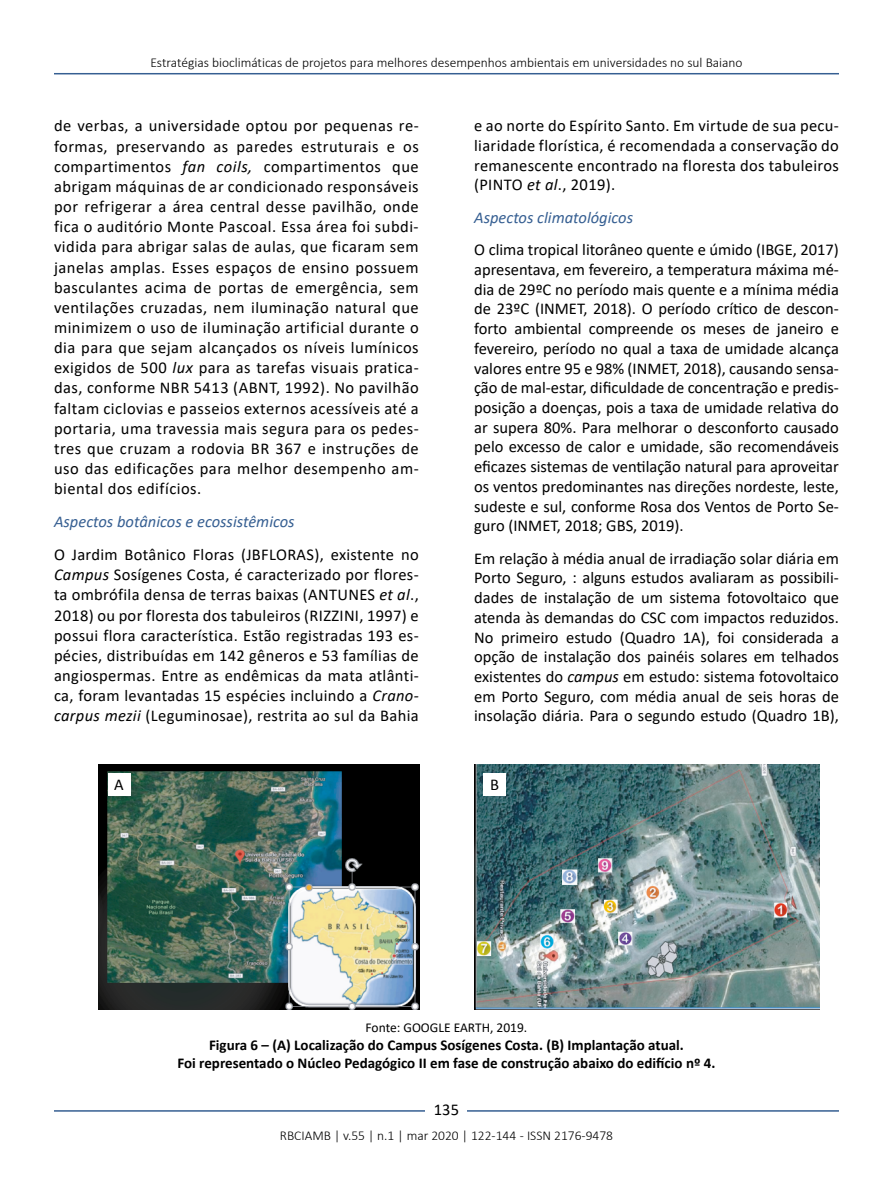
<style>
.page{position:relative;width:893px;height:1191px;background:#fff}
.page>*{position:absolute;margin:0;border:0;box-sizing:border-box;transform-origin:0 0}
.t1{font:16.5px/20.1px "Calibri";letter-spacing:.02em;color:#000;text-align:justify}
.t2{font:italic 16.5px "Calibri";color:#365f92}
.t3{font:700 15px/18px "Calibri";color:#000;text-align:center}
.t4{font:300 13.5px "Calibri";color:#000}
.t5{font:13.5px "Calibri";color:#000}
.s1{font-style:italic}
</style>
<div class="page">
<hr style="left:54px;top:73px;width:785px;height:1px;background:#365f92">
<hr style="left:54px;top:1110px;width:785px;height:1px;background:#365f92">
<div style="left:426px;top:1096px;width:41px;height:26px;background:#fff"></div>
<img style="left:99px;top:764px;width:320px;height:245px">
<img style="left:474px;top:764px;width:345px;height:245px">
<div style="left:483px;top:773px;width:23px;height:22px;background:#fff"></div>
<div style="left:108px;top:773px;width:22px;height:22px;background:#fff"></div>
<p class="t4" style="left:150px;top:54px;width:594px">Estratégias bioclimáticas de projetos para melhores desempenhos ambientais em universidades no sul Baiano</p>
<p class="t1" style="left:54px;top:115px;width:366px">de verbas, a universidade optou por pequenas re&shy;formas, preservando as paredes estruturais e os compartimentos <span class="s1">fan coils,</span> compartimentos que abrigam máquinas de ar condicionado responsáveis por refrigerar a área central desse pavilhão, onde fica o auditório Monte Pascoal. Essa área foi subdi&shy;vidida para abrigar salas de aulas, que ficaram sem janelas amplas. Esses espaços de ensino possuem basculantes acima de portas de emergência, sem ventilações cruzadas, nem iluminação natural que minimizem o uso de iluminação artificial durante o dia para que sejam alcançados os níveis lumínicos exigidos de 500 <span class="s1">lux</span> para as tarefas visuais pratica&shy;das, conforme NBR 5413 (ABNT, 1992). No pavilhão faltam ciclovias e passeios externos acessíveis até a portaria, uma travessia mais segura para os pedes&shy;tres que cruzam a rodovia BR 367 e instruções de uso das edificações para melhor desempenho am&shy;biental dos edifícios.</p>
<p class="t2" style="left:54px;top:510px;width:242px">Aspectos botânicos e ecossistêmicos</p>
<p class="t1" style="left:54px;top:544px;width:366px">O Jardim Botânico Floras (JBFLORAS), existente no <span class="s1">Campus</span> Sosígenes Costa, é caracterizado por flores&shy;ta ombrófila densa de terras baixas (ANTUNES <span class="s1">et al</span>., 2018) ou por floresta dos tabuleiros (RIZZINI, 1997) e possui flora característica. Estão registradas 193 es&shy;pécies, distribuídas em 142 gêneros e 53 famílias de angiospermas. Entre as endêmicas da mata atlânti&shy;ca, foram levantadas 15 espécies incluindo a <span class="s1">Crano&shy;carpus mezii</span> (Leguminosae), restrita ao sul da Bahia</p>
<p class="t1" style="left:474px;top:116px;width:366px;line-height:19.6px">e ao norte do Espírito Santo. Em virtude de sua pecu&shy;liaridade florística, é recomendada a conservação do remanescente encontrado na floresta dos tabuleiros (PINTO <span class="s1">et al</span>., 2019).</p>
<p class="t2" style="left:474px;top:206px;width:161px">Aspectos climatológicos</p>
<p class="t1" style="left:474px;top:240px;width:366px;line-height:19.6px">O clima tropical litorâneo quente e úmido (IBGE, 2017) apresentava, em fevereiro, a temperatura máxima mé&shy;dia de 29ºC no período mais quente e a mínima média de 23ºC (INMET, 2018). O período crítico de descon&shy;forto ambiental compreende os meses de janeiro e fevereiro, período no qual a taxa de umidade alcança valores entre 95 e 98% (INMET, 2018), causando sensa&shy;ção de mal-estar, dificuldade de concentração e predis&shy;posição a doenças, pois a taxa de umidade relativa do ar supera 80%. Para melhorar o desconforto causado pelo excesso de calor e umidade, são recomendáveis eficazes sistemas de ventilação natural para aproveitar os ventos predominantes nas direções nordeste, leste, sudeste e sul, conforme Rosa dos Ventos de Porto Se&shy;guro (INMET, 2018; GBS, 2019).</p>
<p class="t1" style="left:474px;top:548px;width:366px;line-height:19.6px">Em relação à média anual de irradiação solar diária em Porto Seguro, : alguns estudos avaliaram as possibili&shy;dades de instalação de um sistema fotovoltaico que atenda às demandas do CSC com impactos reduzidos.<br>No primeiro estudo (Quadro 1A), foi considerada a opção de instalação dos painéis solares em telhados existentes do <span class="s1">campus</span> em estudo: sistema fotovoltaico em Porto Seguro, com média anual de seis horas de insolação diária. Para o segundo estudo (Quadro 1B),</p>
<p class="t1" style="left:114px;top:773px;width:11px">A</p>
<p class="t1" style="left:490px;top:773px;width:10px">B</p>
<p class="t5" style="left:366px;top:1017px;width:163px">Fonte: GOOGLE EARTH, 2019.</p>
<p class="t3" style="left:177px;top:1035px;width:540px">Figura 6 – (A) Localização do Campus Sosígenes Costa. (B) Implantação atual.<br>Foi representado o Núcleo Pedagógico II em fase de construção abaixo do edifício nº 4.</p>
<p class="t1" style="left:434px;top:1099px;width:27px">135</p>
<p class="t4" style="left:280px;top:1126px;width:335px">RBCIAMB | v.55 | n.1 | mar 2020 | 122-144 - ISSN 2176-9478</p>
</div>
